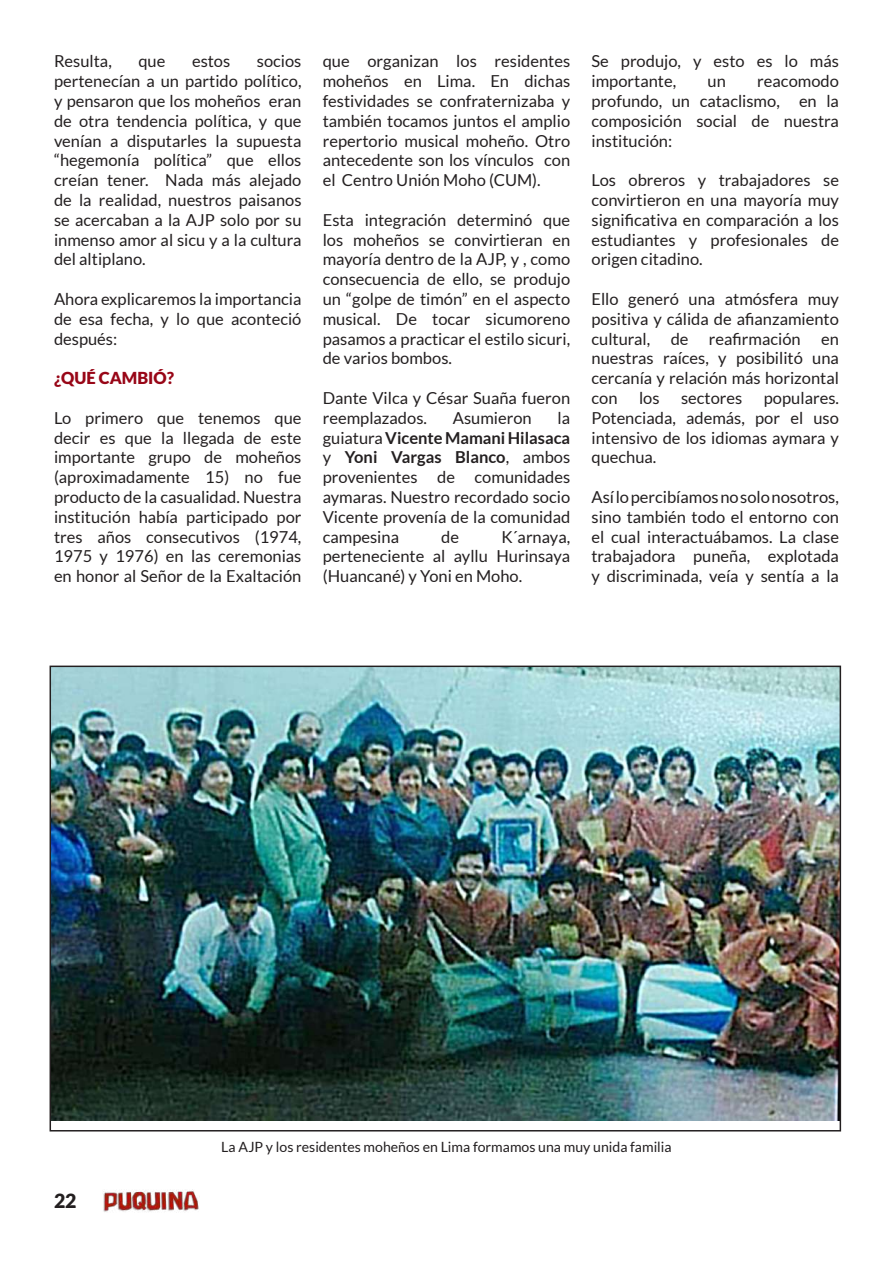
<style>
.page{position:relative;width:893px;height:1263px;background:#fff}
.page>*{position:absolute;margin:0;border:0;box-sizing:border-box;transform-origin:0 0}
.t1{font:900 19.5px "Lato";color:#231f20}
.t2{font:16.5px/19.8px "Lato";color:#231f20;text-align:justify}
.t3{font:900 16.5px "Lato";color:#980617}
.t4{font:14.1px "Lato";color:#231f20}
.s1{font-weight:700}
</style>
<div class="page">
<img style="left:103px;top:1189px;width:96px;height:23px">
<img style="left:53px;top:669px;width:785px;height:451px">
<div style="left:50px;top:666px;width:791px;height:465px;border:2px solid #231f20"></div>
<p class="t2" style="left:54px;top:51px;width:59px">Resulta,</p>
<p class="t2" style="left:138px;top:51px;width:29px">que</p>
<p class="t2" style="left:192px;top:51px;width:40px">estos</p>
<p class="t2" style="left:54px;top:51px;width:249px;text-indent:203px">socios pertenecían a un partido político, y pensaron que los moheños eran de otra tendencia política, y que venían a disputarles la supuesta “hegemonía política” que ellos creían tener. Nada más alejado de la realidad, nuestros paisanos se acercaban a la AJP solo por su inmenso amor al sicu y a la cultura del altiplano.</p>
<p class="t2" style="left:54px;top:289px;width:249px">Ahora explicaremos la importancia de esa fecha, y lo que aconteció después:</p>
<p class="t3" style="left:54px;top:368px;width:122px">¿QUÉ CAMBIÓ?</p>
<p class="t2" style="left:54px;top:408px;width:249px">Lo primero que tenemos que decir es que la llegada de este importante grupo de moheños (aproximadamente 15) no fue producto de la casualidad. Nuestra institución había participado por tres años consecutivos (1974, 1975 y 1976) en las ceremonias en honor al Señor de la Exaltación</p>
<p class="t2" style="left:323px;top:51px;width:249px">que organizan los residentes moheños en Lima. En dichas festividades se confraternizaba y también tocamos juntos el amplio repertorio musical moheño. Otro antecedente son los vínculos con el Centro Unión Moho (CUM).</p>
<p class="t2" style="left:323px;top:210px;width:249px">Esta integración determinó que los moheños se convirtieran en mayoría dentro de la AJP, y , como consecuencia de ello, se produjo un “golpe de timón” en el aspecto musical. De tocar sicumoreno pasamos a practicar el estilo sicuri, de varios bombos.</p>
<p class="t2" style="left:323px;top:388px;width:249px">Dante Vilca y César Suaña fueron reemplazados.</p>
<p class="t2" style="left:323px;top:408px;width:249px;text-indent:235px">la guiatura <span class="s1">Vicente Mamani Hilasaca </span>y <span class="s1">Yoni Vargas Blanco</span>, ambos provenientes de comunidades aymaras. Nuestro recordado socio Vicente provenía de la comunidad campesina</p>
<p class="t2" style="left:453px;top:408px;width:80px">Asumieron</p>
<p class="t2" style="left:441px;top:527px;width:19px">de</p>
<p class="t2" style="left:323px;top:527px;width:249px;text-indent:179px">K´arnaya, perteneciente al ayllu Hurinsaya (Huancané) y Yoni en Moho.</p>
<p class="t2" style="left:591px;top:51px;width:249px">Se produjo, y esto es lo más importante,</p>
<p class="t2" style="left:591px;top:71px;width:249px;text-indent:166px">reacomodo profundo, un cataclismo, en la composición social de nuestra institución:</p>
<p class="t2" style="left:591px;top:170px;width:249px">Los obreros y trabajadores se convirtieron en una mayoría muy significativa en comparación a los estudiantes y profesionales de origen citadino.</p>
<p class="t2" style="left:591px;top:289px;width:249px">Ello generó una atmósfera muy positiva y cálida de afianzamiento cultural, de reafirmación en nuestras raíces, y posibilitó una cercanía y relación más horizontal con</p>
<p class="t2" style="left:708px;top:71px;width:20px">un</p>
<p class="t2" style="left:591px;top:388px;width:249px;text-indent:172px">populares.<br>Potenciada, además, por el uso intensivo de los idiomas aymara y quechua.</p>
<p class="t2" style="left:591px;top:487px;width:249px">Así lo percibíamos no solo nosotros, sino también todo el entorno con el cual interactuábamos. La clase trabajadora puneña, explotada y discriminada, veía y sentía a la</p>
<p class="t2" style="left:639px;top:388px;width:22px">los</p>
<p class="t2" style="left:681px;top:388px;width:63px">sectores</p>
<p class="t1" style="left:54px;top:1190px;width:24px">22</p>
<p class="t4" style="left:221px;top:1139px;width:452px">La AJP y los residentes moheños en Lima formamos una muy unida familia</p>
</div>
